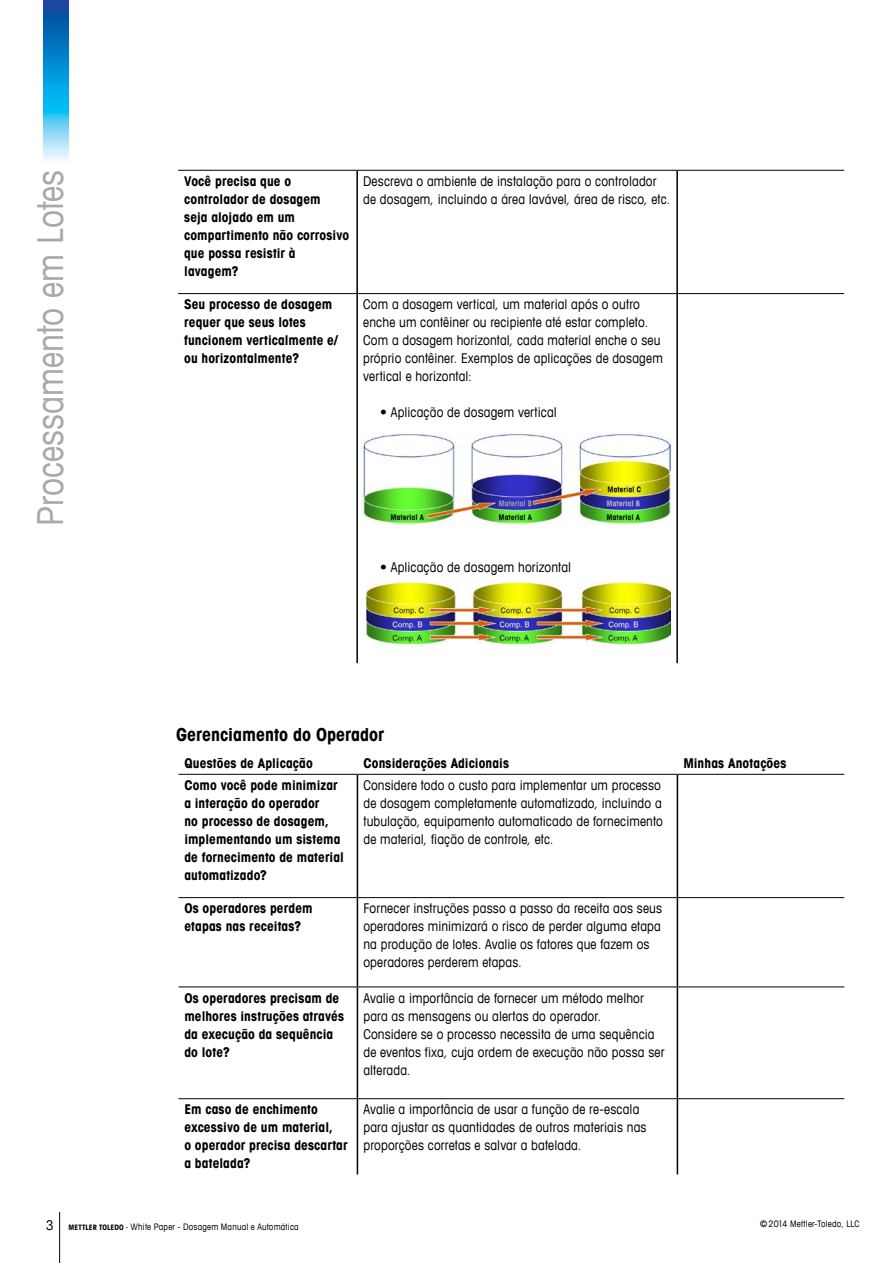
<style>
.page{position:relative;width:893px;height:1263px;background:#fff}
.page>*{position:absolute;margin:0;border:0;box-sizing:border-box;transform-origin:0 0}
.t1{font:condensed 36px "Avant Garde Com";color:#a7a9ac}
.t2{font:700 condensed 18px "Avant Garde Com";color:#000}
.t3{font:condensed 13.5px/18px "Avant Garde Com";letter-spacing:.01em;color:#000}
.t4{font:700 condensed 13.5px/18px "Avant Garde Com";letter-spacing:.01em;color:#000}
.t5{font:condensed 9px "Avant Garde Com";letter-spacing:.025em;color:#000}
.s1{font-size:13.5px}
.s2{font-weight:700;font-size:7.5px}
.s3{font-size:7.5px}
</style>
<div class="page">
<hr style="left:59px;top:1212px;width:1px;height:51px;background:#000">
<img style="left:43px;top:0;width:26px;height:160px">
<hr style="left:178px;top:170px;width:179px;height:1px;background:#000">
<hr style="left:356px;top:171px;width:2px;height:122px;background:#000">
<hr style="left:357px;top:170px;width:320px;height:1px;background:#000">
<hr style="left:676px;top:171px;width:2px;height:122px;background:#000">
<hr style="left:677px;top:170px;width:167px;height:1px;background:#000">
<hr style="left:178px;top:293px;width:179px;height:1px;background:#000">
<hr style="left:356px;top:294px;width:2px;height:369px;background:#000">
<hr style="left:357px;top:293px;width:320px;height:1px;background:#000">
<hr style="left:676px;top:294px;width:2px;height:369px;background:#000">
<hr style="left:677px;top:293px;width:167px;height:1px;background:#000">
<hr style="left:178px;top:1098px;width:179px;height:1px;background:#000">
<hr style="left:357px;top:1098px;width:320px;height:1px;background:#000">
<hr style="left:677px;top:1098px;width:167px;height:1px;background:#000">
<hr style="left:357px;top:1099px;width:1px;height:75px;background:#000">
<hr style="left:677px;top:1099px;width:1px;height:75px;background:#000">
<hr style="left:178px;top:774px;width:179px;height:1px;background:#000">
<hr style="left:357px;top:775px;width:1px;height:122px;background:#000">
<hr style="left:357px;top:774px;width:320px;height:1px;background:#000">
<hr style="left:677px;top:775px;width:1px;height:122px;background:#000">
<hr style="left:677px;top:774px;width:167px;height:1px;background:#000">
<hr style="left:178px;top:897px;width:179px;height:1px;background:#000">
<hr style="left:357px;top:898px;width:1px;height:88px;background:#000">
<hr style="left:357px;top:897px;width:320px;height:1px;background:#000">
<hr style="left:677px;top:898px;width:1px;height:88px;background:#000">
<hr style="left:677px;top:897px;width:167px;height:1px;background:#000">
<hr style="left:178px;top:986px;width:179px;height:1px;background:#000">
<hr style="left:357px;top:987px;width:1px;height:111px;background:#000">
<hr style="left:357px;top:986px;width:320px;height:1px;background:#000">
<hr style="left:677px;top:987px;width:1px;height:111px;background:#000">
<hr style="left:677px;top:986px;width:167px;height:1px;background:#000">
<img style="left:361px;top:434px;width:309px;height:90px">
<img style="left:366px;top:582px;width:305px;height:65px">
<h1 class="t1" style="left:28px;top:526px;width:357px;rotate:-90deg">Processamento em Lotes</h1>
<p class="t4" style="left:184px;top:172px;width:166px">Você precisa que o controlador de dosagem<br>seja alojado em um compartimento não corrosivo que possa resistir à lavagem?</p>
<p class="t3" style="left:363px;top:172px;width:309px">Descreva o ambiente de instalação para o controlador de dosagem, incluindo a área lavável, área de risco, etc.</p>
<p class="t4" style="left:184px;top:295px;width:155px">Seu processo de dosagem requer que seus lotes funcionem verticalmente e/ ou horizontalmente?</p>
<p class="t3" style="left:363px;top:295px;width:301px">Com a dosagem vertical, um material após o outro enche um contêiner ou recipiente até estar completo.<br>Com a dosagem horizontal, cada material enche o seu próprio contêiner. Exemplos de aplicações de dosagem vertical e horizontal:</p>
<p class="t3" style="left:380px;top:403px;width:178px">• Aplicação de dosagem vertical</p>
<p class="t3" style="left:380px;top:558px;width:192px">• Aplicação de dosagem horizontal</p>
<h2 class="t2" style="left:176px;top:723px;width:209px">Gerenciamento do Operador</h2>
<p class="t4" style="left:184px;top:754px;width:130px">Questões de Aplicação</p>
<p class="t4" style="left:363px;top:754px;width:147px">Considerações Adicionais</p>
<p class="t4" style="left:683px;top:754px;width:105px">Minhas Anotações</p>
<p class="t4" style="left:184px;top:776px;width:161px">Como você pode minimizar a interação do operador<br>no processo de dosagem, implementando um sistema de fornecimento de material automatizado?</p>
<p class="t3" style="left:363px;top:776px;width:301px">Considere todo o custo para implementar um processo de dosagem completamente automatizado, incluindo a tubulação, equipamento automaticado de fornecimento de material, fiação de controle, etc.</p>
<p class="t4" style="left:184px;top:899px;width:130px">Os operadores perdem etapas nas receitas?</p>
<p class="t3" style="left:363px;top:899px;width:300px">Fornecer instruções passo a passo da receita aos seus operadores minimizará o risco de perder alguma etapa na produção de lotes. Avalie os fatores que fazem os operadores perderem etapas.</p>
<p class="t4" style="left:184px;top:988px;width:161px">Os operadores precisam de melhores instruções através da execução da sequência do lote?</p>
<p class="t3" style="left:363px;top:988px;width:303px">Avalie a importância de fornecer um método melhor para as mensagens ou alertas do operador.<br>Considere se o processo necessita de uma sequência de eventos fixa, cuja ordem de execução não possa ser alterada.</p>
<p class="t4" style="left:184px;top:1100px;width:165px">Em caso de enchimento excessivo de um material,<br>o operador precisa descartar a batelada?</p>
<p class="t3" style="left:363px;top:1100px;width:285px">Avalie a importância de usar a função de re-escala para ajustar as quantidades de outros materiais nas proporções corretas e salvar a batelada.</p>
<p class="t5" style="left:46px;top:1221px;width:254px"><span class="s1">3</span> <span class="s2">METTLER TOLEDO</span> <span class="s3">-</span> White Paper - Dosagem Manual e Automática</p>
<p class="t5" style="left:760px;top:1218px;width:101px">©2014 Mettler-Toledo, LLC</p>
</div>
